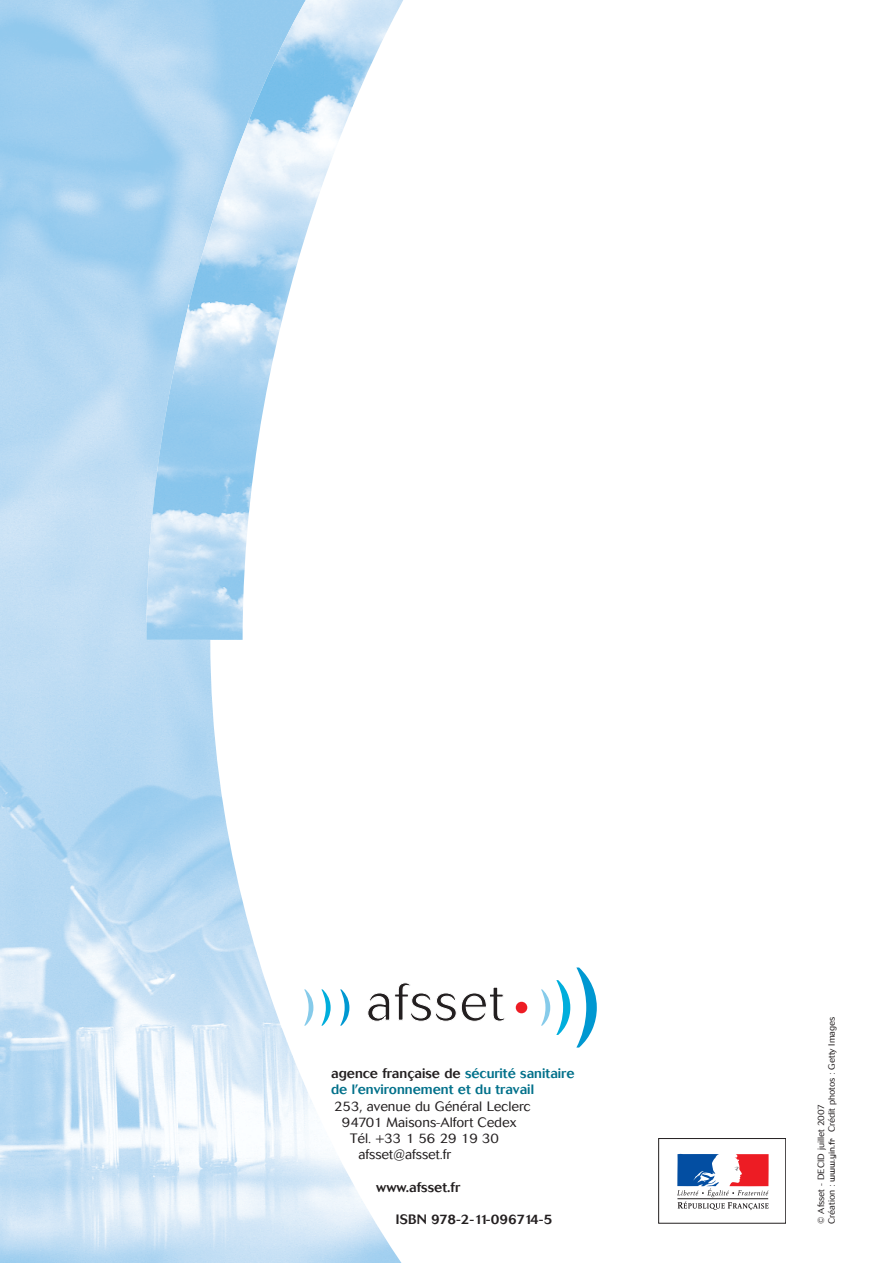
<style>
.page{position:relative;width:893px;height:1263px;background:#fff}
.page>*{position:absolute;margin:0;border:0;box-sizing:border-box;transform-origin:0 0}
.t1{font:300 13.5px "Cosmos";color:#231f20}
.t2{font:500 13.5px/16.2px "Cosmos";color:#00708a}
.t3{font:500 13.5px "Cosmos";letter-spacing:-.04em;color:#231f20}
.t4{font:500 13.5px "Cosmos";color:#231f20}
.t5{font:300 9px/10.8px "Cosmos";color:#231f20}
.s1{color:#231f20}
.s2{font-family:"Handel Gothic EF"}
</style>
<div class="page">
<img style="left:0;top:0;width:402px;height:1263px">
<img style="left:146px;top:0;width:257px;height:640px">
<svg style="left:541px;top:989px;width:9px;height:37px"></svg>
<svg style="left:556px;top:980px;width:14px;height:55px"></svg>
<svg style="left:576px;top:968px;width:21px;height:80px"></svg>
<div style="left:516px;top:1002px;width:11px;height:11px;background:#ed1c24;border-radius:50%"></div>
<svg style="left:340px;top:989px;width:9px;height:37px"></svg>
<svg style="left:321px;top:989px;width:10px;height:37px"></svg>
<svg style="left:304px;top:989px;width:9px;height:37px"></svg>
<svg style="left:367px;top:982px;width:138px;height:40px"></svg>
<div style="left:658px;top:1138px;width:127px;height:86px;border:1px solid #231f20"></div>
<svg style="left:677px;top:1154px;width:92px;height:56px"></svg>
<p class="t2" style="left:331px;top:1067px;width:245px"><span class="s1">agence française de</span> sécurité sanitaire de l’environnement et du travail</p>
<p class="t1" style="left:334px;top:1101px;width:198px">253, avenue du Général Leclerc</p>
<p class="t1" style="left:342px;top:1117px;width:176px">94701 Maisons-Alfort Cedex</p>
<p class="t1" style="left:350px;top:1133px;width:150px">Tél. +33 1 56 29 19 30</p>
<p class="t1" style="left:358px;top:1150px;width:94px">afsset@afsset.fr</p>
<p class="t4" style="left:376px;top:1182px;width:85px">www.afsset.fr</p>
<p class="t3" style="left:396px;top:1214px;width:158px">ISBN 978-2-11-096714-5</p>
<p class="t5" style="left:816px;top:1224px;width:209px;rotate:-90deg">© Afsset - DECID juillet 2007<br>Création : <span class="s2">www.yin.fr</span> Crédit photos : Getty Images</p>
</div>
